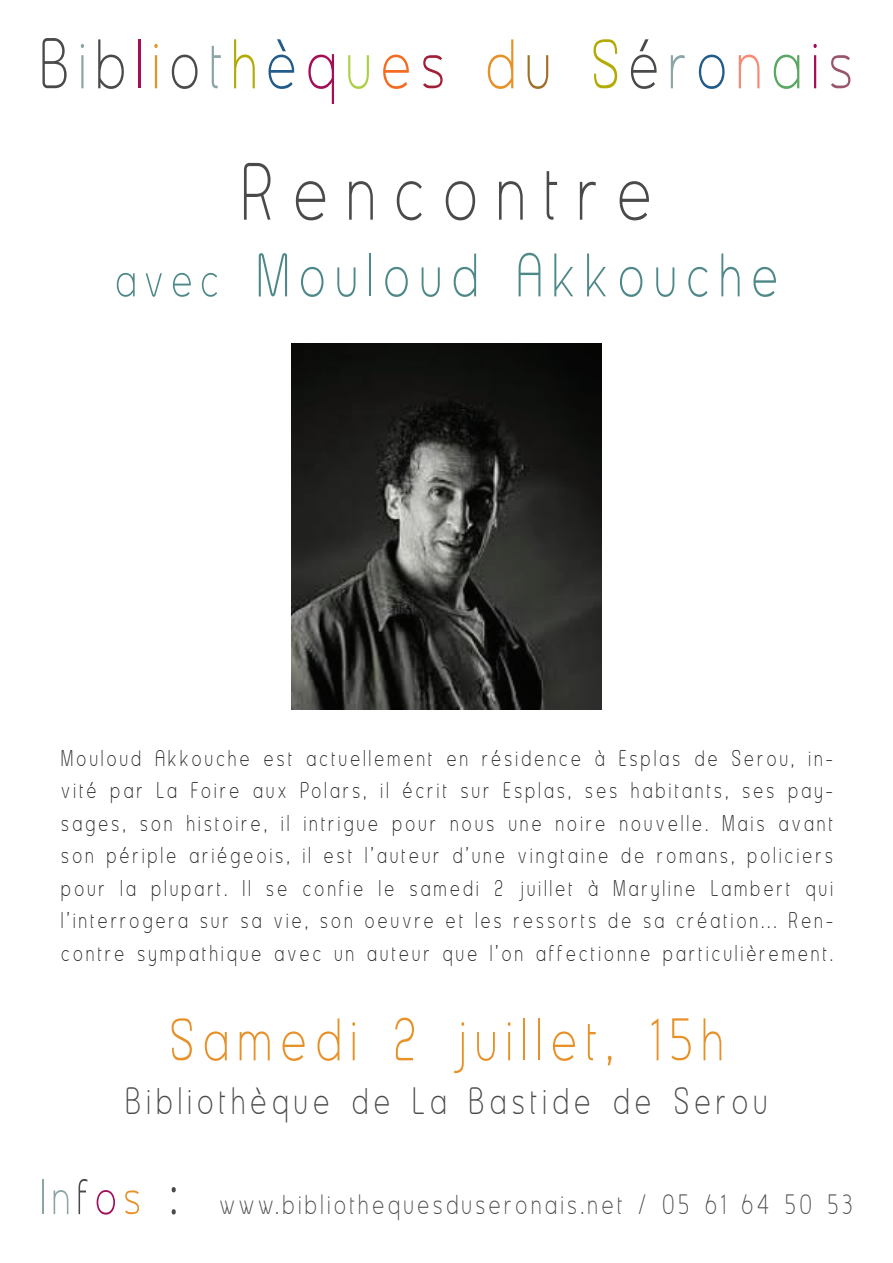
<style>
.page{position:relative;width:893px;height:1263px;background:#fff}
.page>*{position:absolute;margin:0;border:0;box-sizing:border-box;transform-origin:0 0}
.t1{font:100 96px "Asenine";letter-spacing:.22em;color:#494a4b}
.t2{font:100 84px "Asenine";letter-spacing:.14em;color:#494a4b}
.t3{font:100 73.5px "Asenine";letter-spacing:.16em;color:#4e8888}
.t4{font:100 72px "Asenine";letter-spacing:.15em;color:#e79129}
.t5{font:100 60px "Asenine";letter-spacing:.14em;color:#8ba5a6}
.t6{font:100 45px "Asenine";letter-spacing:.15em;color:#494a4b}
.t7{font:100 33px "Asenine";letter-spacing:.14em;color:#494a4b}
.t8{font:100 27px/32.4px "Asenine";letter-spacing:.15em;color:#231f20;text-align:justify}
.s1{color:#8ba5a6}
.s2{color:#a40e56}
.s3{color:#e79129}
.s4{color:#b3ab04}
.s5{color:#225c8a}
.s6{color:#acd146}
.s7{color:#f36c21}
.s8{color:#a22037}
.s9{color:#9e702a}
.s10{color:#f58b74}
.s11{color:#5da765}
.s12{color:#98556b}
.s13{font-size:58.5px}
.s14{color:#494a4b}
.s15{font-size:84px;color:#494a4b}
</style>
<div class="page">
<img style="left:292px;top:343px;width:309px;height:366px">
<h2 class="t2" style="left:41px;top:21px;width:812px">B<span class="s1">i</span>b<span class="s2">l</span><span class="s3">i</span>o<span class="s1">t</span><span class="s4">h</span><span class="s5">è</span><span class="s2">q</span><span class="s6">u</span><span class="s7">e</span><span class="s8">s</span> <span class="s3">d</span><span class="s9">u</span> <span class="s4">S</span>é<span class="s1">r</span><span class="s5">o</span><span class="s10">n</span><span class="s11">a</span><span class="s2">i</span><span class="s12">s</span></h2>
<h1 class="t1" style="left:243px;top:143px;width:409px">Rencontre</h1>
<h3 class="t3" style="left:116px;top:237px;width:663px"><span class="s13">avec</span> Mouloud Akkouche</h3>
<p class="t8" style="left:62px;top:742px;width:772px">Mouloud Akkouche est actuellement en résidence à Esplas de Serou, in&shy;vité par La Foire aux Polars, il écrit sur Esplas, ses habitants, ses pay&shy;sages, son histoire, il intrigue pour nous une noire nouvelle. Mais avant son périple ariégeois, il est l’auteur d’une vingtaine de romans, policiers pour la plupart. Il se confie le samedi 2 juillet à Maryline Lambert qui l’interrogera sur sa vie, son oeuvre et les ressorts de sa création... Ren&shy;contre sympathique avec un auteur que l’on affectionne particulièrement.</p>
<h3 class="t4" style="left:171px;top:1002px;width:553px">Samedi 2 juillet, 15h</h3>
<h3 class="t6" style="left:126px;top:1078px;width:642px">Bibliothèque de La Bastide de Serou</h3>
<h3 class="t5" style="left:41px;top:1166px;width:138px">In<span class="s14">f</span><span class="s2">o</span><span class="s3">s</span> <span class="s15">:</span></h3>
<p class="t7" style="left:220px;top:1188px;width:634px">www.bibliothequesduseronais.net / 05 61 64 50 53</p>
</div>
